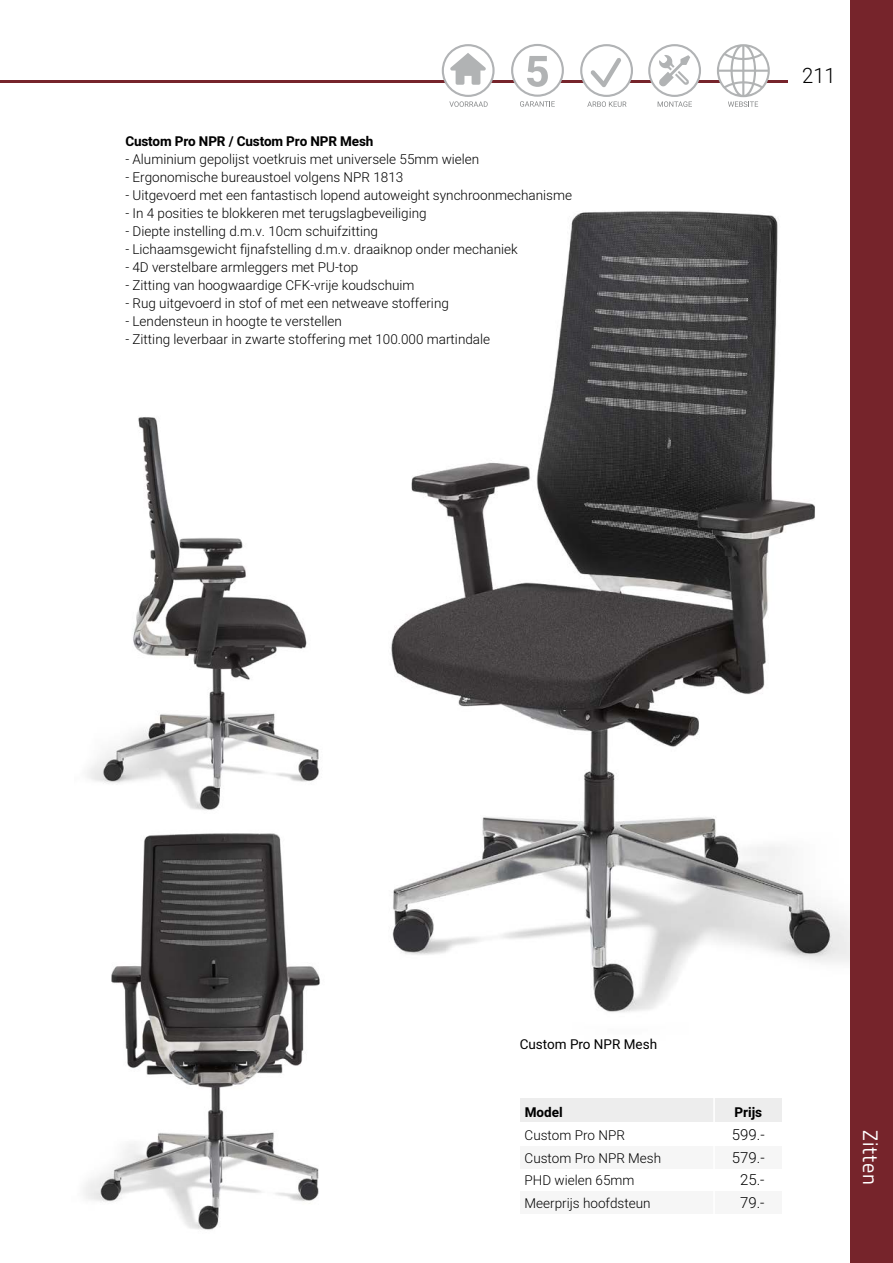
<style>
.page{position:relative;width:893px;height:1263px;background:#fff}
.page>*{position:absolute;margin:0;border:0;box-sizing:border-box;transform-origin:0 0}
.t1{font:21px "Titillium Web";letter-spacing:.04em;color:#fff;scale:.96 1}
.t2{font:300 21px "Heebo";color:#000;scale:.96 1}
.t3{font:300 15px "Heebo";color:#000}
.t4{font:300 13.5px "Heebo";color:#000}
.t5{font:700 13.5px "Heebo";letter-spacing:-.01em;color:#000}
.t6{font:13.5px "Heebo";color:#000}
</style>
<div class="page">
<hr style="left:0;top:80px;width:787px;height:3px;background:#76242b">
<img style="left:391px;top:211px;width:459px;height:801px">
<img style="left:87px;top:417px;width:232px;height:393px">
<img style="left:84px;top:833px;width:236px;height:397px">
<div style="left:520px;top:1191px;width:261px;height:22px;background:#f6f6f6"></div>
<div style="left:520px;top:1146px;width:261px;height:22px;background:#f6f6f6"></div>
<div style="left:520px;top:1098px;width:262px;height:24px;background:#ededed"></div>
<hr style="left:713px;top:1092px;width:2px;height:130px;background:#fff">
<svg style="left:717px;top:44px;width:53px;height:63px"></svg>
<svg style="left:580px;top:44px;width:53px;height:63px"></svg>
<svg style="left:648px;top:44px;width:53px;height:63px"></svg>
<svg style="left:511px;top:44px;width:53px;height:63px"></svg>
<svg style="left:442px;top:44px;width:53px;height:63px"></svg>
<div style="left:850px;top:0;width:43px;height:1263px;background:#76242b"></div>
<p class="t5" style="left:125px;top:131px;width:250px">Custom Pro NPR / Custom Pro NPR Mesh</p>
<p class="t4" style="left:125px;top:149px;width:356px">- Aluminium gepolijst voetkruis met universele 55mm wielen</p>
<p class="t4" style="left:125px;top:167px;width:279px">- Ergonomische bureaustoel volgens NPR 1813</p>
<p class="t4" style="left:125px;top:185px;width:448px">- Uitgevoerd met een fantastisch lopend autoweight synchroonmechanisme</p>
<p class="t4" style="left:125px;top:203px;width:303px">- In 4 posities te blokkeren met terugslagbeveiliging</p>
<p class="t4" style="left:125px;top:221px;width:254px">- Diepte instelling d.m.v. 10cm schuifzitting</p>
<p class="t4" style="left:125px;top:239px;width:394px">- Lichaamsgewicht fijnafstelling d.m.v. draaiknop onder mechaniek</p>
<p class="t4" style="left:125px;top:257px;width:235px">- 4D verstelbare armleggers met PU-top</p>
<p class="t4" style="left:125px;top:275px;width:291px">- Zitting van hoogwaardige CFK-vrije koudschuim</p>
<p class="t4" style="left:125px;top:293px;width:325px">- Rug uitgevoerd in stof of met een netweave stoffering</p>
<p class="t4" style="left:125px;top:311px;width:218px">- Lendensteun in hoogte te verstellen</p>
<p class="t4" style="left:125px;top:329px;width:366px">- Zitting leverbaar in zwarte stoffering met 100.000 martindale</p>
<h1 class="t2" style="left:802px;top:61px;width:37px">211</h1>
<p class="t6" style="left:520px;top:1034px;width:139px">Custom Pro NPR Mesh</p>
<p class="t5" style="left:525px;top:1103px;width:39px">Model</p>
<p class="t5" style="left:734px;top:1103px;width:29px">Prijs</p>
<p class="t4" style="left:525px;top:1126px;width:102px">Custom Pro NPR</p>
<p class="t3" style="left:732px;top:1124px;width:34px">599.-</p>
<p class="t4" style="left:525px;top:1148px;width:138px">Custom Pro NPR Mesh</p>
<p class="t3" style="left:732px;top:1147px;width:34px">579.-</p>
<p class="t4" style="left:525px;top:1171px;width:111px">PHD wielen 65mm</p>
<p class="t3" style="left:740px;top:1169px;width:26px">25.-</p>
<p class="t4" style="left:525px;top:1193px;width:128px">Meerprijs hoofdsteun</p>
<p class="t3" style="left:740px;top:1192px;width:26px">79.-</p>
<h1 class="t1" style="left:886px;top:1130px;width:58px;rotate:90deg">Zitten</h1>
</div>
